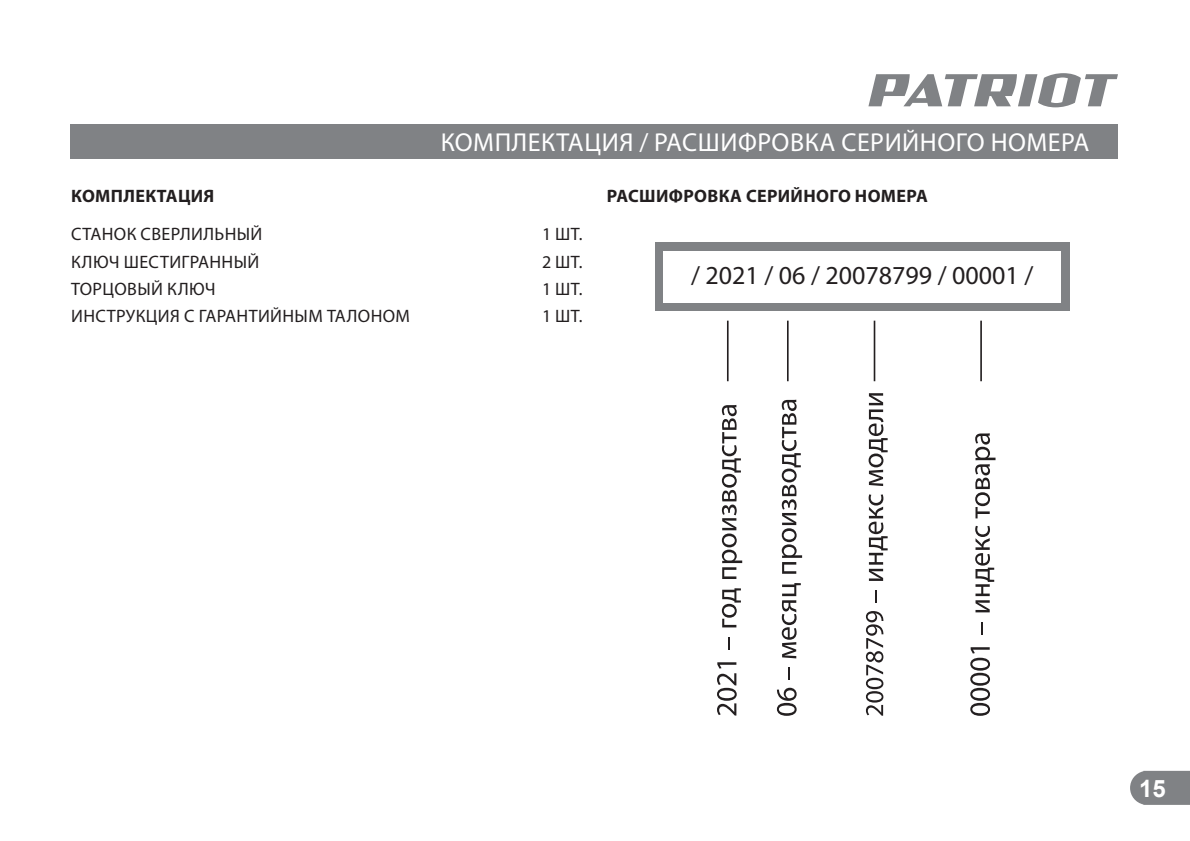
<style>
.page{position:relative;width:1190px;height:841px;background:#fff}
.page>*{position:absolute;margin:0;border:0;box-sizing:border-box;transform-origin:0 0}
.t1{font:26px "Myriad Pro";letter-spacing:.02em;color:#fff}
.t2{font:26px "Myriad Pro";color:#231f20}
.t3{font:700 24px "Arial";color:#fff}
.t4{font:18px "Myriad Pro";letter-spacing:.02em;color:#231f20}
.t5{font:700 18px "Myriad Pro";letter-spacing:.02em;color:#231f20}
</style>
<div class="page">
<svg style="left:1130px;top:770px;width:59px;height:34px;background:#8a8c8f"></svg>
<svg style="left:868px;top:73px;width:250px;height:34px"></svg>
<div style="left:71px;top:124px;width:1047px;height:34px;background:#808285"></div>
<svg style="left:717px;top:662px;width:19px;height:53px"></svg>
<svg style="left:728px;top:637px;width:2px;height:12px"></svg>
<svg style="left:722px;top:588px;width:19px;height:39px"></svg>
<svg style="left:722px;top:405px;width:20px;height:174px"></svg>
<svg style="left:777px;top:687px;width:19px;height:28px"></svg>
<svg style="left:788px;top:667px;width:1px;height:12px"></svg>
<svg style="left:781px;top:583px;width:19px;height:75px"></svg>
<svg style="left:781px;top:399px;width:21px;height:174px"></svg>
<svg style="left:866px;top:611px;width:17px;height:104px"></svg>
<svg style="left:875px;top:590px;width:1px;height:13px"></svg>
<svg style="left:868px;top:494px;width:19px;height:87px"></svg>
<svg style="left:868px;top:393px;width:19px;height:93px"></svg>
<svg style="left:970px;top:647px;width:20px;height:68px"></svg>
<svg style="left:981px;top:622px;width:2px;height:12px"></svg>
<svg style="left:975px;top:526px;width:19px;height:86px"></svg>
<svg style="left:975px;top:433px;width:20px;height:85px"></svg>
<hr style="left:727px;top:320px;width:1px;height:61px;background:#231f20">
<hr style="left:787px;top:320px;width:1px;height:61px;background:#231f20">
<hr style="left:873px;top:320px;width:2px;height:61px;background:#231f20">
<hr style="left:980px;top:320px;width:1px;height:61px;background:#231f20">
<div style="left:655px;top:242px;width:414px;height:68px;background:#808285"></div>
<div style="left:663px;top:251px;width:397px;height:51px;background:#fff"></div>
<h1 class="t1" style="left:441px;top:129px;width:650px">КОМПЛЕКТАЦИЯ / РАСШИФРОВКА СЕРИЙНОГО НОМЕРА</h1>
<p class="t5" style="left:71px;top:187px;width:145px">КОМПЛЕКТАЦИЯ</p>
<p class="t4" style="left:71px;top:225px;width:193px">СТАНОК СВЕРЛИЛЬНЫЙ</p>
<p class="t4" style="left:542px;top:225px;width:42px">1 ШТ.</p>
<p class="t4" style="left:71px;top:253px;width:190px">КЛЮЧ ШЕСТИГРАННЫЙ</p>
<p class="t4" style="left:542px;top:253px;width:42px">2 ШТ.</p>
<p class="t4" style="left:71px;top:280px;width:146px">ТОРЦОВЫЙ КЛЮЧ</p>
<p class="t4" style="left:542px;top:280px;width:42px">1 ШТ.</p>
<p class="t4" style="left:71px;top:307px;width:340px">ИНСТРУКЦИЯ С ГАРАНТИЙНЫМ ТАЛОНОМ</p>
<p class="t4" style="left:542px;top:307px;width:42px">1 ШТ.</p>
<p class="t5" style="left:606px;top:187px;width:323px">РАСШИФРОВКА СЕРИЙНОГО НОМЕРА</p>
<h1 class="t2" style="left:691px;top:262px;width:344px">/ 2021 / 06 / 20078799 / 00001 /</h1>
<h2 class="t3" style="left:1139px;top:774px;width:28px">15</h2>
</div>
